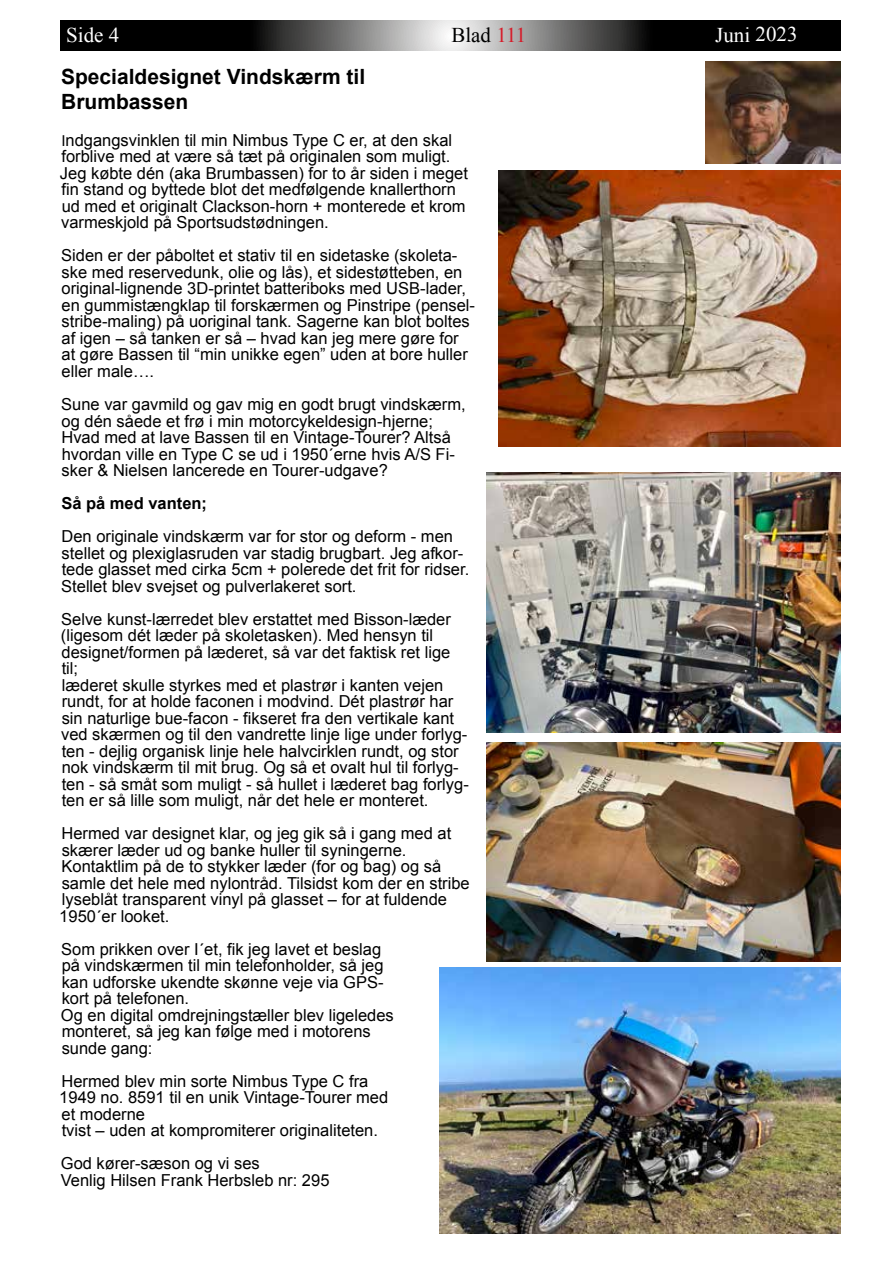
<style>
.page{position:relative;width:893px;height:1263px;background:#fff}
.page>*{position:absolute;margin:0;border:0;box-sizing:border-box;transform-origin:0 0}
.t1{font:700 21px/25.3px "Arial";color:#000}
.t2{font:21px "Times New Roman";color:#fff}
.t3{font:21px "Times New Roman";color:#000}
.t4{font:16.5px/16.5px "Arial";color:#000}
.t5{font:700 16.5px "Arial";color:#000}
.s1{color:#d61a28}
.s2{font-size:15px}
</style>
<div class="page">
<svg style="left:61px;top:21px;width:780px;height:30px;background:#424141"></svg>
<img style="left:705px;top:62px;width:136px;height:102px">
<img style="left:439px;top:967px;width:402px;height:267px">
<img style="left:499px;top:170px;width:342px;height:276px">
<img style="left:486px;top:472px;width:355px;height:260px">
<img style="left:486px;top:742px;width:355px;height:219px">
<p class="t2" style="left:66px;top:21px;width:55px">Side 4</p>
<p class="t3" style="left:451px;top:21px;width:76px">Blad <span class="s1">111</span></p>
<p class="t2" style="left:715px;top:21px;width:84px">Juni 2023</p>
<p class="t1" style="left:61px;top:65px;width:306px">Specialdesignet Vindskærm til<br>Brumbassen</p>
<p class="t4" style="left:60px;top:132px;width:410px"><span class="s2">I</span>ndgangsvinklen til min Nimbus Type C er, at den skal forblive med at være så tæt på originalen som muligt.<br>Jeg købte dén (aka Brumbassen) for to år siden i meget fin stand og byttede blot det medfølgende knallerthorn ud med et originalt Clackson-horn + monterede et krom varmeskjold på Sportsudstødningen.</p>
<p class="t4" style="left:61px;top:248px;width:415px">Siden er der påboltet et stativ til en sidetaske (skoleta&shy;ske med reservedunk, olie og lås), et sidestøtteben, en original-lignende 3D-printet batteriboks med USB-lader, en gummistængklap til forskærmen og Pinstripe (pensel&shy;stribe-maling) på uoriginal tank. Sagerne kan blot boltes af igen – så tanken er så – hvad kan jeg mere gøre for at gøre Bassen til “min unikke egen” uden at bore huller eller male….</p>
<p class="t4" style="left:61px;top:396px;width:406px">Sune var gavmild og gav mig en godt brugt vindskærm, og dén såede et frø i min motorcykeldesign-hjerne; Hvad med at lave Bassen til en Vintage-Tourer? Altså hvordan ville en Type C se ud i 1950´erne hvis A/S Fi&shy;sker &amp; Nielsen lancerede en Tourer-udgave?</p>
<p class="t5" style="left:61px;top:492px;width:147px">Så på med vanten;</p>
<p class="t4" style="left:61px;top:528px;width:410px">Den originale vindskærm var for stor og deform - men stellet og plexiglasruden var stadig brugbart. Jeg afkor&shy;tede glasset med cirka 5cm + polerede det frit for ridser.<br>Stellet blev svejset og pulverlakeret sort.</p>
<p class="t4" style="left:61px;top:611px;width:409px">Selve kunst-lærredet blev erstattet med Bisson-læder (ligesom dét læder på skoletasken). Med hensyn til designet/formen på læderet, så var det faktisk ret lige til;<br>læderet skulle styrkes med et plastrør i kanten vejen rundt, for at holde faconen i modvind. Dét plastrør har sin naturlige bue-facon - fikseret fra den vertikale kant ved skærmen og til den vandrette linje lige under forlyg&shy;ten - dejlig organisk linje hele halvcirklen rundt, og stor nok vindskærm til mit brug. Og så et ovalt hul til forlyg&shy;ten - så småt som muligt - så hullet i læderet bag forlyg&shy;ten er så lille som muligt, når det hele er monteret.</p>
<p class="t4" style="left:59px;top:825px;width:412px">Hermed var designet klar, og jeg gik så i gang med at skærer læder ud og banke huller til syningerne.<br>Kontaktlim på de to stykker læder (for og bag) og så samle det hele med nylontråd. Tilsidst kom der en stribe lyseblåt transparent vinyl på glasset – for at fuldende 1950´er looket.</p>
<p class="t4" style="left:61px;top:941px;width:334px">Som prikken over I´et, fik jeg lavet et beslag på vindskærmen til min telefonholder, så jeg kan udforske ukendte skønne veje via GPS&shy;kort på telefonen.<br>Og en digital omdrejningstæller blev ligeledes monteret, så jeg kan følge med i motorens sunde gang:</p>
<p class="t4" style="left:59px;top:1073px;width:330px">Hermed blev min sorte Nimbus Type C fra 1949 no. 8591 til en unik Vintage-Tourer med et moderne<br>tvist – uden at kompromiterer originaliteten.</p>
<p class="t4" style="left:61px;top:1155px;width:270px">God kører-sæson og vi ses<br>Venlig Hilsen Frank Herbsleb nr: 295</p>
</div>
